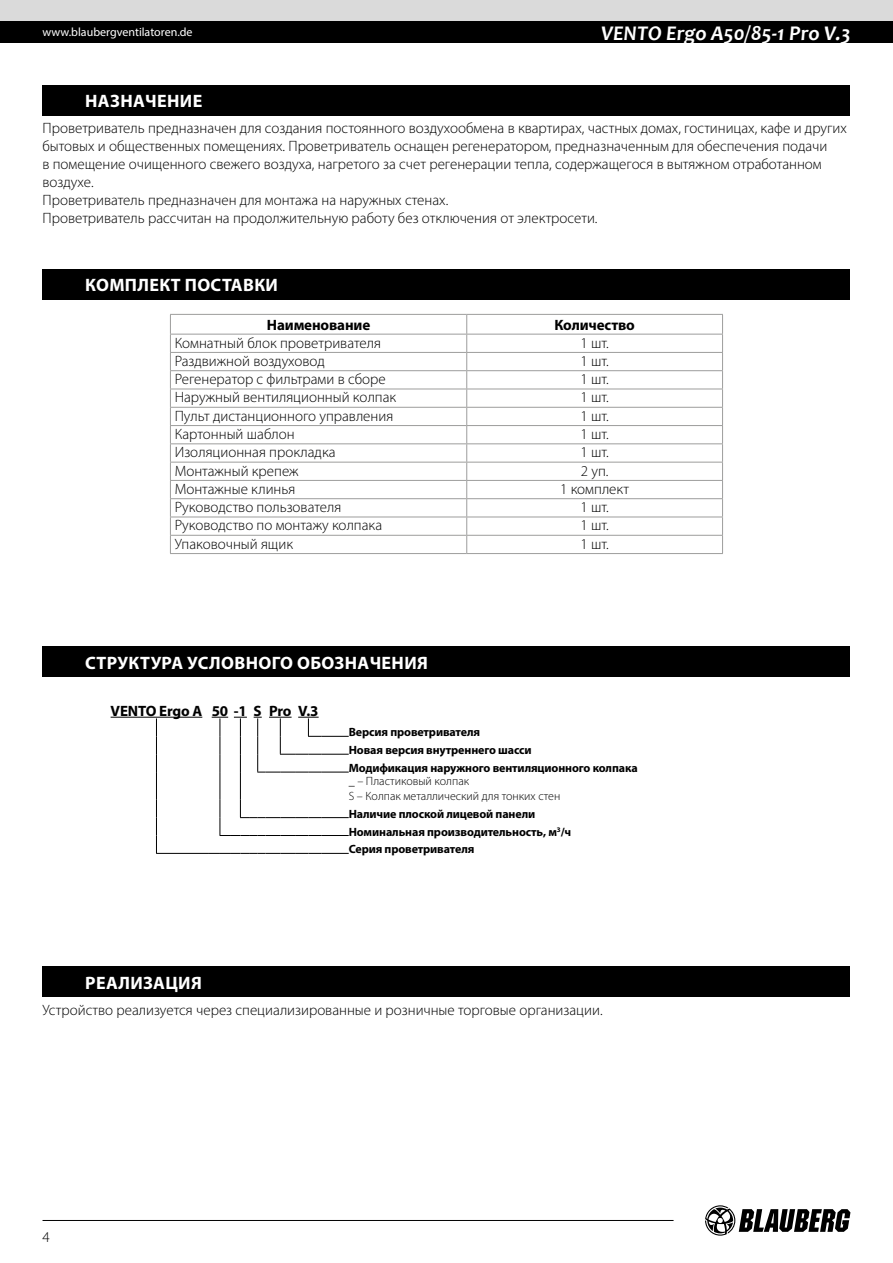
<style>
.page{position:relative;width:893px;height:1263px;background:#fff}
.page>*{position:absolute;margin:0;border:0;box-sizing:border-box;transform-origin:0 0}
.t1{font:italic 700 21px "Candara";color:#fff}
.t2{font:700 18px "Myriad Pro";letter-spacing:.02em;color:#fff}
.t3{font:300 15px/18px "Myriad Pro";color:#000}
.t4{font:700 15px "Myriad Pro";letter-spacing:-.01em;color:#000}
.t5{font:700 12px/17.9px "Myriad Pro";letter-spacing:-.01em;color:#000}
.t6{font:300 12px/14.4px "Myriad Pro";color:#000}
.t7{font:12px "Myriad Pro";color:#fff}
</style>
<div class="page">
<div style="left:0;top:0;width:893px;height:21px;background:#dadada"></div>
<div style="left:0;top:21px;width:893px;height:22px;background:#000"></div>
<svg style="left:705px;top:1205px;width:145px;height:30px"></svg>
<hr style="left:43px;top:1220px;width:631px;height:1px;background:#000">
<div style="left:43px;top:85px;width:807px;height:31px;background:#000"></div>
<hr style="left:170px;top:314px;width:297px;height:1px;background:#9d9d9c">
<hr style="left:170px;top:334px;width:297px;height:1px;background:#9d9d9c">
<hr style="left:170px;top:352px;width:297px;height:1px;background:#9d9d9c">
<hr style="left:467px;top:352px;width:256px;height:1px;background:#9d9d9c">
<hr style="left:170px;top:370px;width:297px;height:1px;background:#9d9d9c">
<hr style="left:467px;top:370px;width:256px;height:1px;background:#9d9d9c">
<hr style="left:170px;top:389px;width:297px;height:1px;background:#9d9d9c">
<hr style="left:467px;top:389px;width:256px;height:1px;background:#9d9d9c">
<hr style="left:170px;top:407px;width:297px;height:1px;background:#9d9d9c">
<hr style="left:170px;top:425px;width:297px;height:1px;background:#9d9d9c">
<hr style="left:170px;top:443px;width:297px;height:1px;background:#9d9d9c">
<hr style="left:467px;top:443px;width:256px;height:1px;background:#9d9d9c">
<hr style="left:170px;top:462px;width:297px;height:1px;background:#9d9d9c">
<hr style="left:467px;top:462px;width:256px;height:1px;background:#9d9d9c">
<hr style="left:170px;top:480px;width:297px;height:1px;background:#9d9d9c">
<hr style="left:467px;top:480px;width:256px;height:1px;background:#9d9d9c">
<hr style="left:170px;top:498px;width:297px;height:1px;background:#9d9d9c">
<hr style="left:467px;top:498px;width:256px;height:1px;background:#9d9d9c">
<hr style="left:170px;top:517px;width:297px;height:1px;background:#9d9d9c">
<hr style="left:467px;top:517px;width:256px;height:1px;background:#9d9d9c">
<hr style="left:170px;top:535px;width:297px;height:1px;background:#9d9d9c">
<svg style="left:170px;top:315px;width:1px;height:238px"></svg>
<hr style="left:467px;top:535px;width:256px;height:1px;background:#9d9d9c">
<hr style="left:170px;top:553px;width:297px;height:1px;background:#9d9d9c">
<hr style="left:467px;top:553px;width:256px;height:1px;background:#9d9d9c">
<hr style="left:467px;top:407px;width:256px;height:1px;background:#9d9d9c">
<hr style="left:467px;top:425px;width:256px;height:1px;background:#9d9d9c">
<hr style="left:467px;top:314px;width:256px;height:1px;background:#9d9d9c">
<svg style="left:466px;top:315px;width:1px;height:238px"></svg>
<svg style="left:722px;top:315px;width:1px;height:238px"></svg>
<hr style="left:467px;top:334px;width:256px;height:1px;background:#9d9d9c">
<div style="left:43px;top:269px;width:807px;height:31px;background:#000"></div>
<div style="left:43px;top:646px;width:807px;height:31px;background:#000"></div>
<div style="left:43px;top:966px;width:807px;height:31px;background:#000"></div>
<svg style="left:156px;top:718px;width:1px;height:135px"></svg>
<hr style="left:156px;top:853px;width:53px;height:1px;background:#000">
<svg style="left:209px;top:853px;width:140px;height:1px"></svg>
<hr style="left:111px;top:717px;width:91px;height:1px;background:#000">
<svg style="left:212px;top:717px;width:137px;height:119px"></svg>
<p class="t7" style="left:43px;top:25px;width:152px">www.blaubergventilatoren.de</p>
<h1 class="t1" style="left:601px;top:20px;width:251px">VENTO Ergo A50/85-1 Pro V.3</h1>
<p class="t2" style="left:85px;top:89px;width:119px">НАЗНАЧЕНИЕ</p>
<p class="t3" style="left:43px;top:120px;width:806px">Проветриватель предназначен для создания постоянного воздухообмена в квартирах, частных домах, гостиницах, кафе и других бытовых и общественных помещениях. Проветриватель оснащен регенератором, предназначенным для обеспечения подачи<br>в помещение очищенного свежего воздуха, нагретого за счет регенерации тепла, содержащегося в вытяжном отработанном воздухе.<br>Проветриватель предназначен для монтажа на наружных стенах.<br>Проветриватель рассчитан на продолжительную работу без отключения от электросети.</p>
<p class="t2" style="left:85px;top:273px;width:194px">КОМПЛЕКТ ПОСТАВКИ</p>
<p class="t4" style="left:267px;top:315px;width:105px">Наименование</p>
<p class="t4" style="left:554px;top:315px;width:82px">Количество</p>
<p class="t3" style="left:175px;top:334px;width:208px">Комнатный блок проветривателя</p>
<p class="t3" style="left:581px;top:334px;width:30px">1 шт.</p>
<p class="t3" style="left:175px;top:352px;width:152px">Раздвижной воздуховод</p>
<p class="t3" style="left:581px;top:352px;width:30px">1 шт.</p>
<p class="t3" style="left:175px;top:370px;width:213px">Регенератор с фильтрами в сборе</p>
<p class="t3" style="left:581px;top:370px;width:30px">1 шт.</p>
<p class="t3" style="left:175px;top:389px;width:223px">Наружный вентиляционный колпак</p>
<p class="t3" style="left:581px;top:389px;width:30px">1 шт.</p>
<p class="t3" style="left:175px;top:407px;width:220px">Пульт дистанционного управления</p>
<p class="t3" style="left:581px;top:407px;width:30px">1 шт.</p>
<p class="t3" style="left:175px;top:425px;width:121px">Картонный шаблон</p>
<p class="t3" style="left:581px;top:425px;width:30px">1 шт.</p>
<p class="t3" style="left:175px;top:443px;width:162px">Изоляционная прокладка</p>
<p class="t3" style="left:581px;top:443px;width:30px">1 шт.</p>
<p class="t3" style="left:175px;top:462px;width:125px">Монтажный крепеж</p>
<p class="t3" style="left:581px;top:462px;width:29px">2 уп.</p>
<p class="t3" style="left:175px;top:480px;width:122px">Монтажные клинья</p>
<p class="t3" style="left:560px;top:480px;width:71px">1 комплект</p>
<p class="t3" style="left:175px;top:498px;width:168px">Руководство пользователя</p>
<p class="t3" style="left:581px;top:498px;width:30px">1 шт.</p>
<p class="t3" style="left:175px;top:517px;width:209px">Руководство по монтажу колпака</p>
<p class="t3" style="left:581px;top:517px;width:30px">1 шт.</p>
<p class="t3" style="left:175px;top:535px;width:120px">Упаковочный ящик</p>
<p class="t3" style="left:581px;top:535px;width:30px">1 шт.</p>
<p class="t2" style="left:85px;top:651px;width:344px">СТРУКТУРА УСЛОВНОГО ОБОЗНАЧЕНИЯ</p>
<p class="t4" style="left:111px;top:701px;width:210px">VENTO Ergo A 50 -1 S Pro V.3</p>
<p class="t5" style="left:349px;top:723px;width:291px">Версия проветривателя<br>Новая версия внутреннего шасси<br>Модификация наружного вентиляционного колпака</p>
<p class="t6" style="left:349px;top:774px;width:213px">_ – Пластиковый колпак<br>S – Колпак металлический для тонких стен</p>
<p class="t5" style="left:349px;top:804px;width:224px">Наличие плоской лицевой панели<br>Номинальная производительность, м<sup>3</sup>/ч<br>Серия проветривателя</p>
<p class="t2" style="left:85px;top:971px;width:118px">РЕАЛИЗАЦИЯ</p>
<p class="t3" style="left:43px;top:1001px;width:562px">Устройство реализуется через специализированные и розничные торговые организации.</p>
<p class="t3" style="left:43px;top:1228px;width:9px">4</p>
</div>
